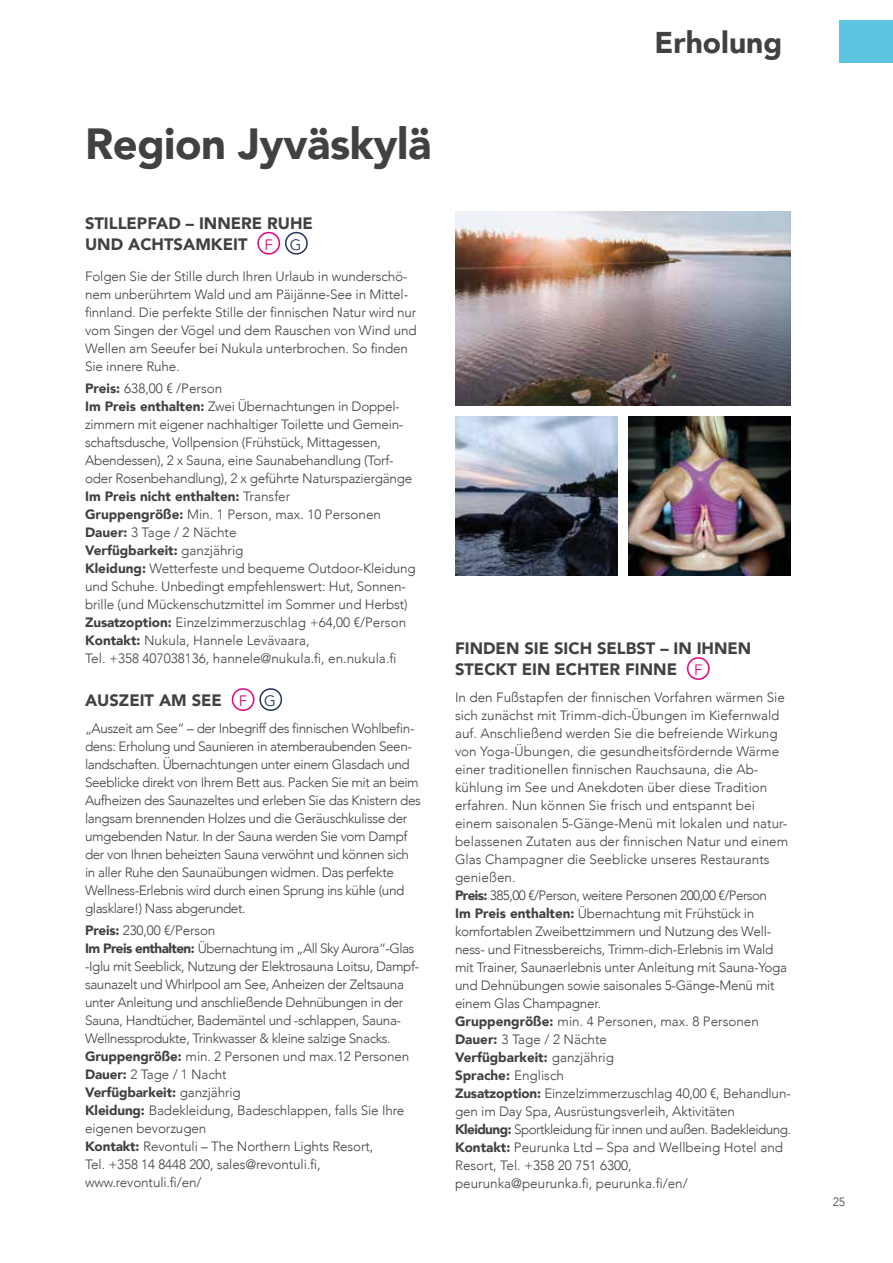
<style>
.page{position:relative;width:893px;height:1263px;background:#fff}
.page>*{position:absolute;margin:0;border:0;box-sizing:border-box;transform-origin:0 0}
.t1{font:900 43.5px "Avenir";letter-spacing:-.01em;color:#424142}
.t2{font:900 30px "Avenir";color:#424142}
.t3{font:900 16.5px/21px "Avenir";color:#424142}
.t4{font:300 13.5px/18px "Avenir";letter-spacing:-.02em;color:#424142}
.t5{font:300 13.5px/18px "Avenir";color:#424142}
.t6{font:300 12px "Avenir";color:#424142}
.s1{font-weight:400;font-size:15px;color:#e6007d}
.s2{font-weight:400;font-size:15px;color:#243456}
.s3{font-weight:900}
</style>
<div class="page">
<div style="left:839px;top:20px;width:54px;height:42px;background:#5fc4e2"></div>
<div style="left:687px;top:657px;width:23px;height:23px;border:2px solid #e6007d;border-radius:50%"></div>
<div style="left:257px;top:232px;width:23px;height:23px;border:2px solid #e6007d;border-radius:50%"></div>
<div style="left:285px;top:232px;width:23px;height:23px;border:2px solid #243456;border-radius:50%"></div>
<div style="left:232px;top:688px;width:22px;height:23px;border:2px solid #e6007d;border-radius:50%"></div>
<div style="left:259px;top:688px;width:23px;height:23px;border:2px solid #243456;border-radius:50%"></div>
<img style="left:455px;top:211px;width:336px;height:195px">
<img style="left:628px;top:416px;width:163px;height:160px">
<img style="left:455px;top:417px;width:163px;height:159px">
<h2 class="t2" style="left:655px;top:30px;width:129px">Erholung</h2>
<h1 class="t1" style="left:85px;top:119px;width:348px">Region Jyväskylä</h1>
<p class="t3" style="left:85px;top:213px;width:229px">STILLEPFAD – INNERE RUHE<br>UND ACHTSAMKEIT <span class="s1">F</span> <span class="s2">G</span></p>
<p class="t4" style="left:85px;top:267px;width:333px">Folgen Sie der Stille durch Ihren Urlaub in wunderschö&shy;nem unberührtem Wald und am Päijänne-See in Mittel&shy;finnland. Die perfekte Stille der finnischen Natur wird nur vom Singen der Vögel und dem Rauschen von Wind und Wellen am Seeufer bei Nukula unterbrochen. So finden Sie innere Ruhe .</p>
<p class="t4" style="left:85px;top:380px;width:332px"><span class="s3">Preis:</span> 638,00 € /Person<br><span class="s3">Im Preis enthalten:</span> Zwei Übernachtungen in Doppel&shy;zimmern mit eigener nachhaltiger Toilette und Gemein&shy;schaftsdusche, Vollpension (Frühstück, Mittagessen, Abendessen), 2 x Sauna, eine Saunabehandlung (Torf&shy;oder Rosenbehandlung), 2 x geführte Naturspaziergänge <span class="s3">Im Preis nicht enthalten:</span> Transfer<br><span class="s3">Gruppengröße:</span> Min . 1 Person, max . 10 Personen <span class="s3">Dauer:</span> 3 Tage / 2 Nächte<br><span class="s3">Verfügbarkeit:</span> ganzjährig<br><span class="s3">Kleidung:</span> Wetterfeste und bequeme Outdoor-Kleidung und Schuhe . Unbedingt empfehlenswert: Hut, Sonnen&shy;brille (und Mückenschutzmittel im Sommer und Herbst)<br><span class="s3">Zusatzoption:</span> Einzelzimmerzuschlag +64,00 €/Person <span class="s3">Kontakt:</span> Nukula, Hannele Levävaara,<br>Tel. +358 407038136, hannele@nukula.fi, en.nukula.fi</p>
<p class="t3" style="left:85px;top:690px;width:192px">AUSZEIT AM SEE <span class="s1">F</span> <span class="s2">G</span></p>
<p class="t4" style="left:85px;top:719px;width:337px">„Auszeit am See“ – der Inbegriff des finnischen Wohlbefin&shy;dens: Erholung und Saunieren in atemberaubenden Seen&shy;landschaften . Übernachtungen unter einem Glasdach und Seeblicke direkt von Ihrem Bett aus . Packen Sie mit an beim Aufheizen des Saunazeltes und erleben Sie das Knistern des langsam brennenden Holzes und die Geräuschkulisse der umgebenden Natur. In der Sauna werden Sie vom Dampf der von Ihnen beheizten Sauna verwöhnt und können sich in aller Ruhe den Saunaübungen widmen . Das perfekte Wellness-Erlebnis wird durch einen Sprung ins kühle (und glasklare!) Nass abgerundet .</p>
<p class="t4" style="left:85px;top:922px;width:336px"><span class="s3">Preis:</span> 230,00 €/Person<br><span class="s3">Im Preis enthalten:</span> Übernachtung im „All Sky Aurora“-Glas -Iglu mit Seeblick, Nutzung der Elektrosauna Loitsu, Dampf&shy;saunazelt und Whirlpool am See, Anheizen der Zeltsauna unter Anleitung und anschließende Dehnübungen in der Sauna, Handtücher, Bademäntel und -schlappen, Sauna-Wellnessprodukte, Trinkwasser &amp; kleine salzige Snacks .<br><span class="s3">Gruppengröße:</span> min . 2 Personen und max .12 Personen <span class="s3">Dauer:</span> 2 Tage / 1 Nacht<br><span class="s3">Verfügbarkeit:</span> ganzjährig<br><span class="s3">Kleidung:</span> Badekleidung, Badeschlappen, falls Sie Ihre eigenen bevorzugen<br><span class="s3">Kontakt:</span> Revontuli – The Northern Lights Resort,<br>Tel. +358 14 8448 200, sales@revontuli.fi, www.revontuli.fi/en/</p>
<p class="t3" style="left:455px;top:638px;width:298px">FINDEN SIE SICH SELBST – IN IHNEN<br>STECKT EIN ECHTER FINNE <span class="s1">F</span></p>
<p class="t5" style="left:455px;top:688px;width:337px">In den Fußstapfen der finnischen Vorfahren wärmen Sie sich zunächst mit Trimm-dich-Übungen im Kiefernwald auf . Anschließend werden Sie die befreiende Wirkung von Yoga-Übungen, die gesundheitsfördernde Wärme einer traditionellen finnischen Rauchsauna, die Ab&shy;kühlung im See und Anekdoten über diese Tradition erfahren . Nun können Sie frisch und entspannt bei einem saisonalen 5-Gänge-Menü mit lokalen und natur&shy;belassenen Zutaten aus der finnischen Natur und einem Glas Champagner die Seeblicke unseres Restaurants genießen .<br><span class="s3">Preis:</span> 385,00 €/Person, weitere Personen 200,00 €/Person<br><span class="s3">Im Preis enthalten:</span> Übernachtung mit Frühstück in komfortablen Zweibettzimmern und Nutzung des Well&shy;ness- und Fitnessbereichs, Trimm-dich-Erlebnis im Wald mit Trainer, Saunaerlebnis unter Anleitung mit Sauna-Yoga und Dehnübungen sowie saisonales 5-Gänge-Menü mit einem Glas Champagner .<br><span class="s3">Gruppengröße:</span> min . 4 Personen, max . 8 Personen <span class="s3">Dauer:</span> 3 Tage / 2 Nächte<br><span class="s3">Verfügbarkeit:</span> ganzjährig<br><span class="s3">Sprache:</span> Englisch<br><span class="s3">Zusatzoption:</span> Einzelzimmerzuschlag 40,00 €, Behandlun&shy;gen im Day Spa, Ausrüstungsverleih, Aktivitäten <span class="s3">Kleidung:</span> Sportkleidung für innen und außen . Badekleidung .<br><span class="s3">Kontakt:</span> Peurunka Ltd – Spa and Wellbeing Hotel and Resort, Tel . +358 20 751 6300,<br>peurunka@peurunka.fi, peurunka.fi/en/</p>
<p class="t6" style="left:833px;top:1195px;width:14px">25</p>
</div>
